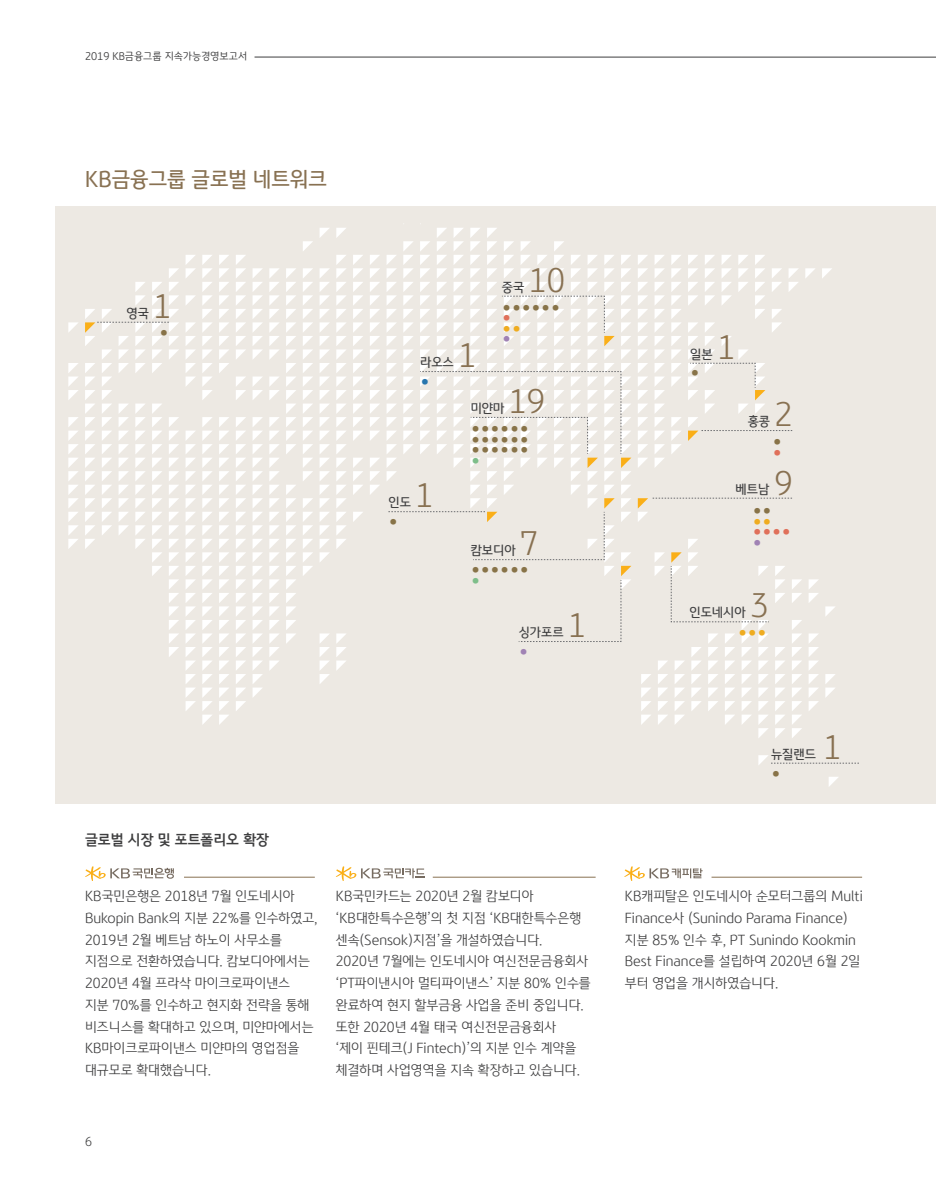
<style>
.page{position:relative;width:936px;height:1191px;background:#fff}
.page>*{position:absolute;margin:0;border:0;box-sizing:border-box;transform-origin:0 0}
.KB_표제목{font:300 31.5px "KBFG Text";color:#887152}
.KB_소제목_3{font:500 21px "KBFG Text";color:#887152}
.KB_표제목-2{font:300 15px "KBFG Text";color:#887348}
.KB_표제목-3{font:300 15px "KBFG Text";color:#efac20}
.KB_표제목-4{font:300 15px "KBFG Text";color:#e0705a}
.KB_표제목-5{font:300 15px "KBFG Text";color:#a082b4}
.KB_표제목-6{font:300 15px "KBFG Text";color:#7ebe8a}
.KB_표제목-7{font:300 15px "KBFG Text";color:#2776ae}
.KB_본문제목_2{font:700 14.25px "KBFG Text";color:#3e3e3f}
.KB_본문_1{font:300 13.5px/21.8px "KBFG Text";color:#3e3e3f}
.KB_표제목-8{font:500 12.75px "KBFG Text";color:#3e3e3f}
.t1{font:300 12px "KBFG Text";color:#3e3e3f}
.t2{font:300 10.5px "KBFG Display";color:#3e3e3f}
</style>
<div class="page">
<div style="left:55px;top:206px;width:880px;height:598px;background:#ede9e3"></div>
<svg style="left:829px;top:777px;width:9px;height:9px"></svg>
<svg style="left:825px;top:674px;width:10px;height:23px"></svg>
<svg style="left:775px;top:647px;width:10px;height:91px"></svg>
<svg style="left:336px;top:633px;width:10px;height:37px"></svg>
<svg style="left:319px;top:633px;width:11px;height:51px"></svg>
<svg style="left:792px;top:620px;width:10px;height:118px"></svg>
<svg style="left:825px;top:606px;width:10px;height:10px"></svg>
<svg style="left:809px;top:579px;width:9px;height:23px"></svg>
<svg style="left:792px;top:579px;width:10px;height:24px"></svg>
<svg style="left:775px;top:566px;width:10px;height:37px"></svg>
<svg style="left:353px;top:512px;width:10px;height:10px"></svg>
<svg style="left:303px;top:498px;width:10px;height:78px"></svg>
<svg style="left:286px;top:485px;width:10px;height:158px"></svg>
<svg style="left:353px;top:458px;width:10px;height:37px"></svg>
<svg style="left:185px;top:430px;width:11px;height:281px"></svg>
<svg style="left:671px;top:417px;width:10px;height:37px"></svg>
<svg style="left:269px;top:417px;width:10px;height:253px"></svg>
<svg style="left:252px;top:417px;width:11px;height:280px"></svg>
<svg style="left:219px;top:417px;width:10px;height:308px"></svg>
<svg style="left:202px;top:417px;width:10px;height:308px"></svg>
<svg style="left:68px;top:417px;width:10px;height:132px"></svg>
<svg style="left:269px;top:376px;width:10px;height:24px"></svg>
<svg style="left:252px;top:376px;width:11px;height:24px"></svg>
<svg style="left:68px;top:363px;width:10px;height:37px"></svg>
<svg style="left:68px;top:322px;width:10px;height:10px"></svg>
<svg style="left:185px;top:295px;width:10px;height:10px"></svg>
<svg style="left:822px;top:268px;width:10px;height:10px"></svg>
<svg style="left:805px;top:268px;width:10px;height:10px"></svg>
<svg style="left:303px;top:268px;width:10px;height:213px"></svg>
<svg style="left:286px;top:268px;width:10px;height:186px"></svg>
<svg style="left:252px;top:268px;width:11px;height:91px"></svg>
<svg style="left:671px;top:255px;width:10px;height:131px"></svg>
<svg style="left:638px;top:255px;width:10px;height:212px"></svg>
<svg style="left:370px;top:255px;width:10px;height:185px"></svg>
<svg style="left:353px;top:255px;width:10px;height:186px"></svg>
<svg style="left:336px;top:255px;width:10px;height:294px"></svg>
<svg style="left:219px;top:255px;width:10px;height:118px"></svg>
<svg style="left:202px;top:255px;width:10px;height:145px"></svg>
<svg style="left:185px;top:255px;width:11px;height:23px"></svg>
<svg style="left:303px;top:241px;width:10px;height:10px"></svg>
<svg style="left:336px;top:228px;width:10px;height:10px"></svg>
<svg style="left:319px;top:228px;width:10px;height:9px"></svg>
<svg style="left:809px;top:633px;width:9px;height:78px"></svg>
<svg style="left:236px;top:417px;width:10px;height:294px"></svg>
<svg style="left:236px;top:376px;width:10px;height:24px"></svg>
<svg style="left:319px;top:268px;width:11px;height:294px"></svg>
<svg style="left:236px;top:255px;width:10px;height:104px"></svg>
<svg style="left:185px;top:322px;width:11px;height:64px"></svg>
<svg style="left:269px;top:268px;width:10px;height:91px"></svg>
<svg style="left:370px;top:458px;width:10px;height:37px"></svg>
<svg style="left:654px;top:255px;width:11px;height:212px"></svg>
<svg style="left:85px;top:268px;width:94px;height:389px"></svg>
<svg style="left:641px;top:539px;width:128px;height:199px"></svg>
<svg style="left:688px;top:255px;width:110px;height:186px"></svg>
<svg style="left:758px;top:755px;width:100px;height:10px"></svg>
<svg style="left:386px;top:223px;width:245px;height:419px"></svg>
<svg style="left:637px;top:498px;width:155px;height:24px"></svg>
<svg style="left:85px;top:866px;width:89px;height:15px"></svg>
<svg style="left:336px;top:866px;width:89px;height:15px"></svg>
<hr style="left:184px;top:877px;width:131px;height:1px;background:#887152">
<hr style="left:433px;top:877px;width:162px;height:1px;background:#887152">
<svg style="left:624px;top:866px;width:78px;height:15px"></svg>
<hr style="left:711px;top:877px;width:151px;height:1px;background:#887152">
<hr style="left:254px;top:57px;width:681px;height:1px;background:#3e3e3f">
<p class="t2" style="left:85px;top:50px;width:163px">2019 KB금융그룹 지속가능경영보고서</p>
<p class="KB_소제목_3" style="left:85px;top:165px;width:243px">KB금융그룹 글로벌 네트워크</p>
<p class="KB_표제목" style="left:153px;top:286px;width:20px">1</p>
<p class="KB_표제목-8" style="left:126px;top:305px;width:24px">영국</p>
<p class="KB_표제목-2" style="left:159px;top:323px;width:11px">•</p>
<p class="KB_표제목" style="left:458px;top:335px;width:20px">1</p>
<p class="KB_표제목-8" style="left:420px;top:354px;width:35px">라오스</p>
<p class="KB_표제목-7" style="left:420px;top:372px;width:11px">•</p>
<p class="KB_표제목" style="left:528px;top:260px;width:38px">10</p>
<p class="KB_표제목-8" style="left:502px;top:279px;width:24px">중국</p>
<p class="KB_표제목-2" style="left:502px;top:299px;width:60px">••••••</p>
<p class="KB_표제목-4" style="left:502px;top:309px;width:11px">•</p>
<p class="KB_표제목-3" style="left:502px;top:320px;width:21px">••</p>
<p class="KB_표제목-5" style="left:502px;top:330px;width:11px">•</p>
<p class="KB_표제목" style="left:508px;top:381px;width:38px">19</p>
<p class="KB_표제목-8" style="left:470px;top:400px;width:35px">미얀마</p>
<p class="KB_표제목" style="left:415px;top:475px;width:20px">1</p>
<p class="KB_표제목-8" style="left:388px;top:494px;width:24px">인도</p>
<p class="KB_표제목-2" style="left:388px;top:513px;width:11px">•</p>
<p class="KB_표제목-2" style="left:470px;top:420px;width:60px">••••••</p>
<p class="KB_표제목-2" style="left:470px;top:430px;width:60px">••••••</p>
<p class="KB_표제목-2" style="left:470px;top:441px;width:60px">••••••</p>
<p class="KB_표제목-6" style="left:470px;top:451px;width:11px">•</p>
<p class="KB_표제목" style="left:520px;top:523px;width:20px">7</p>
<p class="KB_표제목-8" style="left:470px;top:542px;width:46px">캄보디아</p>
<p class="KB_표제목-2" style="left:470px;top:561px;width:60px">••••••</p>
<p class="KB_표제목-6" style="left:470px;top:571px;width:11px">•</p>
<p class="KB_표제목" style="left:568px;top:605px;width:20px">1</p>
<p class="KB_표제목-8" style="left:518px;top:624px;width:46px">싱가포르</p>
<p class="KB_표제목-5" style="left:518px;top:643px;width:11px">•</p>
<p class="KB_본문제목_2" style="left:85px;top:830px;width:185px">글로벌 시장 및 포트폴리오 확장</p>
<p class="KB_본문_1" style="left:85px;top:885px;width:211px">KB국민은행은 2018년 7월 인도네시아</p>
<p class="KB_본문_1" style="left:85px;top:907px;width:234px">Bukopin Bank의 지분 22%를 인수하였고,</p>
<p class="KB_본문_1" style="left:85px;top:928px;width:198px">2019년 2월 베트남 하노이 사무소를</p>
<p class="KB_본문_1" style="left:85px;top:950px;width:226px">지점으로 전환하였습니다. 캄보디아에서는</p>
<p class="KB_본문_1" style="left:85px;top:972px;width:206px">2020년 4월 프라삭 마이크로파이낸스</p>
<p class="KB_본문_1" style="left:85px;top:994px;width:226px">지분 70%를 인수하고 현지화 전략을 통해</p>
<p class="KB_본문_1" style="left:85px;top:1015px;width:230px">비즈니스를 확대하고 있으며, 미얀마에서는</p>
<p class="KB_본문_1" style="left:85px;top:1037px;width:216px">KB마이크로파이낸스 미얀마의 영업점을</p>
<p class="KB_본문_1" style="left:85px;top:1059px;width:127px">대규모로 확대했습니다.</p>
<p class="KB_본문_1" style="left:336px;top:885px;width:199px">KB국민카드는 2020년 2월 캄보디아</p>
<p class="KB_본문_1" style="left:336px;top:907px;width:247px">‘KB대한특수은행’의 첫 지점 ‘KB대한특수은행 센속(Sensok)지점’을 개설하였습니다.</p>
<p class="KB_본문_1" style="left:336px;top:950px;width:256px">2020년 7월에는 인도네시아 여신전문금융회사 ‘PT파이낸시아 멀티파이낸스’ 지분 80% 인수를 완료하여 현지 할부금융 사업을 준비 중입니다. 또한 2020년 4월 태국 여신전문금융회사</p>
<p class="KB_본문_1" style="left:336px;top:1037px;width:246px">‘제이 핀테크(J Fintech)’의 지분 인수 계약을 체결하며 사업영역을 지속 확장하고 있습니다.</p>
<p class="t1" style="left:85px;top:1134px;width:8px">6</p>
<p class="KB_표제목" style="left:717px;top:327px;width:20px">1</p>
<p class="KB_표제목-8" style="left:690px;top:346px;width:24px">일본</p>
<p class="KB_표제목-2" style="left:690px;top:364px;width:11px">•</p>
<p class="KB_표제목" style="left:774px;top:394px;width:20px">2</p>
<p class="KB_표제목-8" style="left:747px;top:413px;width:24px">홍콩</p>
<p class="KB_표제목-2" style="left:772px;top:433px;width:11px">•</p>
<p class="KB_표제목-4" style="left:772px;top:443px;width:11px">•</p>
<p class="KB_표제목" style="left:774px;top:463px;width:20px">9</p>
<p class="KB_표제목-8" style="left:735px;top:480px;width:35px">베트남</p>
<p class="KB_표제목-2" style="left:752px;top:502px;width:21px">••</p>
<p class="KB_표제목-3" style="left:752px;top:512px;width:21px">••</p>
<p class="KB_표제목-4" style="left:752px;top:523px;width:40px">••••</p>
<p class="KB_표제목-5" style="left:752px;top:533px;width:11px">•</p>
<p class="KB_표제목" style="left:750px;top:585px;width:20px">3</p>
<p class="KB_표제목-8" style="left:689px;top:604px;width:58px">인도네시아</p>
<p class="KB_표제목-3" style="left:737px;top:624px;width:31px">•••</p>
<p class="KB_표제목-8" style="left:771px;top:745px;width:46px">뉴질랜드</p>
<p class="KB_표제목-2" style="left:771px;top:764px;width:11px">•</p>
<p class="KB_표제목" style="left:823px;top:727px;width:20px">1</p>
<p class="KB_본문_1" style="left:624px;top:885px;width:239px">KB캐피탈은 인도네시아 순모터그룹의 Multi<br>Finance사 (Sunindo Parama Finance) 지분 85% 인수 후, PT Sunindo Kookmin<br>Best Finance를 설립하여 2020년 6월 2일 부터 영업을 개시하였습니다.</p>
</div>
